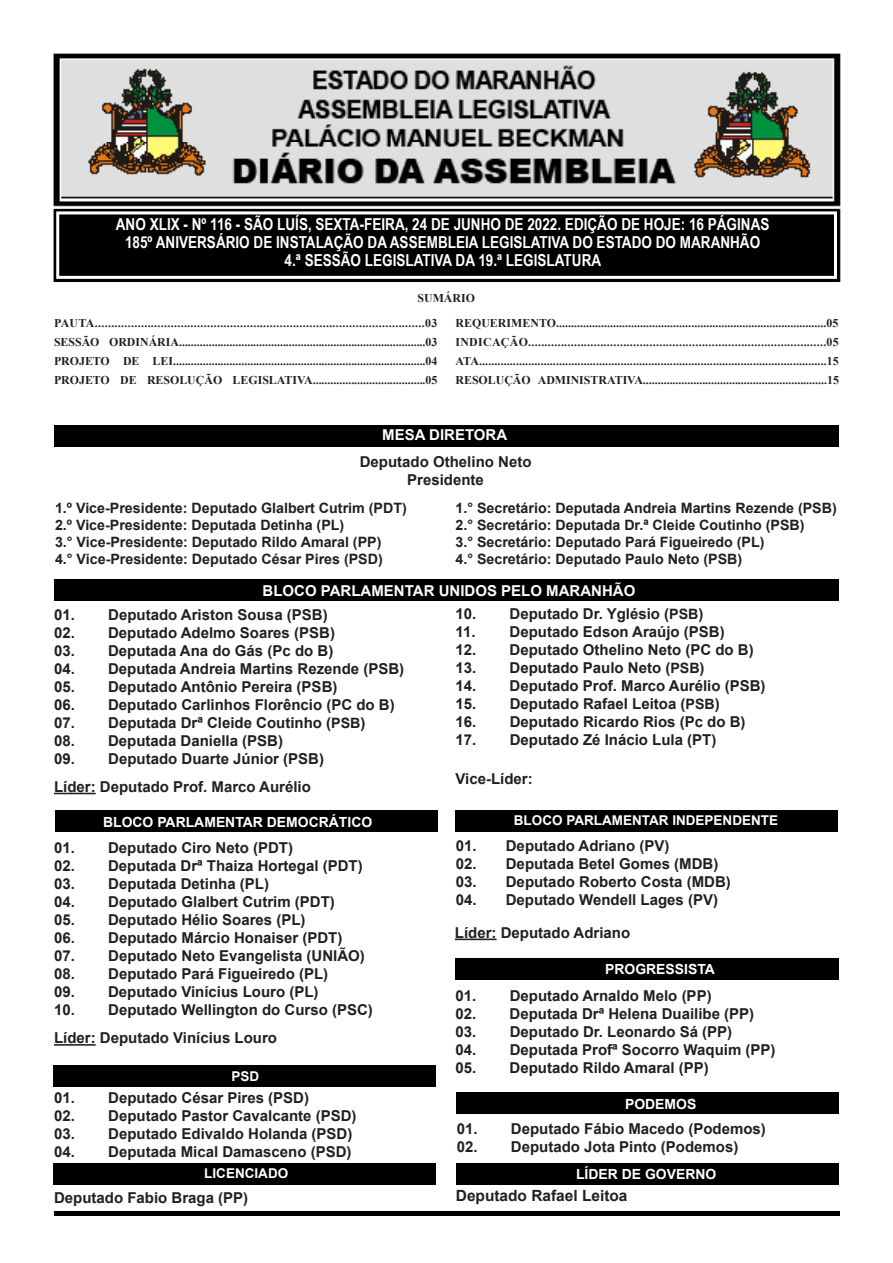
<style>
.page{position:relative;width:893px;height:1263px;background:#fff}
.page>*{position:absolute;margin:0;border:0;box-sizing:border-box;transform-origin:0 0}
.t1{font:700 16.5px "Arial Narrow";color:#fff}
.t2{font:700 15.45px "Arial";color:#231f20}
.t3{font:700 15px "Arial";color:#231f20}
.t4{font:700 15px "Arial";color:#fff}
.t5{font:700 14.25px/17.1px "Arial";color:#231f20}
.t6{font:700 13.95px "Arial";color:#fff}
.t7{font:700 13.5px "Arial";color:#fff}
.t8{font:700 11.85px "Times New Roman";color:#231f20}
.t9{font:700 11.85px "Times New Roman";letter-spacing:.025em;color:#231f20}
.s1{font-size:14.25px}
</style>
<div class="page">
<img style="left:53px;top:53px;width:788px;height:229px">
<div style="left:54px;top:209px;width:785px;height:73px;background:#000"></div>
<div style="left:56px;top:211px;width:781px;height:68px;border:3px solid #fff"></div>
<div style="left:54px;top:425px;width:785px;height:21px;background:#000"></div>
<div style="left:54px;top:579px;width:785px;height:21px;background:#000"></div>
<div style="left:55px;top:810px;width:382px;height:22px;background:#000"></div>
<div style="left:456px;top:1092px;width:382px;height:22px;background:#000"></div>
<div style="left:456px;top:810px;width:382px;height:22px;background:#000"></div>
<div style="left:456px;top:1163px;width:382px;height:21px;background:#000"></div>
<div style="left:455px;top:958px;width:384px;height:22px;background:#000"></div>
<div style="left:54px;top:1163px;width:382px;height:21px;background:#000"></div>
<div style="left:53px;top:1066px;width:382px;height:21px;background:#000"></div>
<hr style="left:54px;top:793px;width:42px;height:1px;background:#231f20">
<hr style="left:455px;top:938px;width:42px;height:2px;background:#231f20">
<hr style="left:54px;top:1044px;width:42px;height:2px;background:#231f20">
<hr style="left:54px;top:1211px;width:786px;height:4px;background:#000">
<p class="t1" style="left:116px;top:212px;width:655px">ANO XLIX - Nº 116 - SÃO LUÍS, SEXTA-FEIRA, 24 DE JUNHO DE 2022. EDIÇÃO DE HOJE: 16 PÁGINAS</p>
<p class="t1" style="left:125px;top:230px;width:637px">185º ANIVERSÁRIO DE INSTALAÇÃO DA ASSEMBLEIA LEGISLATIVA DO ESTADO DO MARANHÃO</p>
<p class="t1" style="left:285px;top:248px;width:318px">4.ª SESSÃO LEGISLATIVA DA 19.ª LEGISLATURA</p>
<p class="t8" style="left:418px;top:289px;width:59px">SUMÁRIO</p>
<p class="t8" style="left:54px;top:315px;width:385px">PAUTA....................................................................................................03</p>
<p class="t8" style="left:54px;top:334px;width:385px">SESSÃO ORDINÁRIA...................................................................................03</p>
<p class="t8" style="left:54px;top:352px;width:385px">PROJETO DE LEI.....................................................................................04</p>
<p class="t8" style="left:54px;top:371px;width:385px">PROJETO DE RESOLUÇÃO LEGISLATIVA......................................05</p>
<p class="t8" style="left:455px;top:315px;width:384px">REQUERIMENTO..........................................................................................05</p>
<p class="t9" style="left:455px;top:334px;width:385px">INDICAÇÃO...........................................................................................05</p>
<p class="t8" style="left:455px;top:352px;width:385px">ATA.................................................................................................................15</p>
<p class="t8" style="left:455px;top:371px;width:385px">RESOLUÇÃO ADMINISTRATIVA..............................................................15</p>
<p class="t4" style="left:382px;top:425px;width:127px">MESA DIRETORA</p>
<p class="t3" style="left:360px;top:451px;width:173px">Deputado Othelino Neto</p>
<p class="t3" style="left:407px;top:469px;width:78px">Presidente</p>
<p class="t5" style="left:55px;top:500px;width:353px">1.º Vice-Presidente: Deputado Glalbert Cutrim (PDT)</p>
<p class="t5" style="left:55px;top:517px;width:328px">2.º Vice-Presidente: Deputada Detinha (PL)<br>3.° Vice-Presidente: Deputado Rildo Amaral (PP)</p>
<p class="t5" style="left:55px;top:551px;width:329px">4.° Vice-Presidente: Deputado César Pires (PSD)</p>
<p class="t5" style="left:455px;top:500px;width:383px">1.° Secretário: Deputada Andreia Martins Rezende (PSB)</p>
<p class="t5" style="left:455px;top:517px;width:351px">2.° Secretário: Deputada Dr.ª Cleide Coutinho (PSB)</p>
<p class="t5" style="left:455px;top:534px;width:310px">3.° Secretário: Deputado Pará Figueiredo (PL)<br>4.° Secretário: Deputado Paulo Neto (PSB)</p>
<p class="t4" style="left:263px;top:580px;width:374px">BLOCO PARLAMENTAR UNIDOS PELO MARANHÃO</p>
<p class="t3" style="left:54px;top:604px;width:275px">01. Deputado Ariston Sousa (PSB)</p>
<p class="t3" style="left:54px;top:622px;width:282px">02. Deputado Adelmo Soares (PSB)</p>
<p class="t3" style="left:54px;top:640px;width:281px">03. Deputada Ana do Gás (Pc do B)</p>
<p class="t3" style="left:54px;top:658px;width:352px">04. Deputada Andreia Martins Rezende (PSB)</p>
<p class="t3" style="left:54px;top:676px;width:285px">05. Deputado Antônio Pereira (PSB)</p>
<p class="t3" style="left:54px;top:694px;width:342px">06. Deputado Carlinhos Florêncio (PC do B)</p>
<p class="t3" style="left:54px;top:712px;width:313px">07. Deputada Drª Cleide Coutinho (<span class="s1">PSB</span>)</p>
<p class="t3" style="left:54px;top:730px;width:231px">08. Deputada Daniella (PSB)</p>
<p class="t3" style="left:54px;top:748px;width:272px">09. Deputado Duarte Júnior (PSB)</p>
<p class="t3" style="left:54px;top:776px;width:258px">Líder: Deputado Prof. Marco Aurélio</p>
<p class="t6" style="left:103px;top:812px;width:271px">BLOCO PARLAMENTAR DEMOCRÁTICO</p>
<p class="t3" style="left:54px;top:837px;width:240px">01. Deputado Ciro Neto (PDT)</p>
<p class="t3" style="left:54px;top:855px;width:310px">02. Deputada Drª Thaiza Hortegal (PDT)</p>
<p class="t3" style="left:54px;top:873px;width:217px">03. Deputada Detinha (PL)</p>
<p class="t3" style="left:54px;top:891px;width:282px">04. Deputado Glalbert Cutrim (PDT)</p>
<p class="t3" style="left:54px;top:909px;width:253px">05. Deputado Hélio Soares (PL)</p>
<p class="t3" style="left:54px;top:927px;width:290px">06. Deputado Márcio Honaiser (PDT)</p>
<p class="t3" style="left:54px;top:945px;width:312px">07. Deputado Neto Evangelista (UNIÃO)</p>
<p class="t3" style="left:54px;top:963px;width:276px">08. Deputado Pará Figueiredo (PL)</p>
<p class="t3" style="left:54px;top:981px;width:266px">09. Deputado Vinícius Louro (PL)</p>
<p class="t3" style="left:54px;top:999px;width:320px">10. Deputado Wellington do Curso (PSC)</p>
<p class="t3" style="left:54px;top:1027px;width:225px">Líder: Deputado Vinícius Louro</p>
<p class="t7" style="left:232px;top:1067px;width:29px">PSD</p>
<p class="t3" style="left:54px;top:1087px;width:257px">01. Deputado César Pires (PSD)</p>
<p class="t3" style="left:54px;top:1105px;width:304px">02. Deputado Pastor Cavalcante (PSD)</p>
<p class="t3" style="left:54px;top:1123px;width:300px">03. Deputado Edivaldo Holanda (PSD)</p>
<p class="t3" style="left:54px;top:1141px;width:299px">04. Deputada Mical Damasceno (PSD)</p>
<p class="t3" style="left:54px;top:1187px;width:196px">Deputado Fabio Braga (PP)</p>
<p class="t7" style="left:204px;top:1164px;width:85px">LICENCIADO</p>
<p class="t3" style="left:455px;top:603px;width:250px">10. Deputado Dr. Yglésio (<span class="s1">PSB</span>)</p>
<p class="t3" style="left:455px;top:621px;width:271px">11. Deputado Edson Araújo (PSB)</p>
<p class="t3" style="left:455px;top:639px;width:300px">12. Deputado Othelino Neto (PC do B)</p>
<p class="t3" style="left:455px;top:657px;width:251px">13. Deputado Paulo Neto (<span class="s1">PSB</span>)</p>
<p class="t3" style="left:455px;top:675px;width:312px">14. Deputado Prof. Marco Aurélio (PSB)</p>
<p class="t3" style="left:455px;top:693px;width:266px">15. Deputado Rafael Leitoa (<span class="s1">PSB</span>)</p>
<p class="t3" style="left:455px;top:711px;width:292px">16. Deputado Ricardo Rios (Pc do B)</p>
<p class="t3" style="left:455px;top:729px;width:262px">17. Deputado Zé Inácio Lula (PT)</p>
<p class="t3" style="left:455px;top:768px;width:79px">Vice-Líder:</p>
<p class="t7" style="left:514px;top:810px;width:266px">BLOCO PARLAMENTAR INDEPENDENTE</p>
<p class="t3" style="left:456px;top:836px;width:215px">01. Deputado Adriano (PV)</p>
<p class="t3" style="left:456px;top:854px;width:264px">02. Deputada Betel Gomes (MDB)</p>
<p class="t3" style="left:456px;top:872px;width:277px">03. Deputado Roberto Costa (MDB)</p>
<p class="t3" style="left:456px;top:890px;width:264px">04. Deputado Wendell Lages (PV)</p>
<p class="t3" style="left:455px;top:922px;width:177px">Líder: Deputado Adriano</p>
<p class="t6" style="left:605px;top:959px;width:111px">PROGRESSISTA</p>
<p class="t3" style="left:455px;top:985px;width:258px">01. Deputado Arnaldo Melo (PP)</p>
<p class="t3" style="left:455px;top:1003px;width:300px">02. Deputada Drª Helena Duailibe (PP)</p>
<p class="t3" style="left:455px;top:1021px;width:278px">03. Deputado Dr. Leonardo Sá (PP)</p>
<p class="t3" style="left:455px;top:1039px;width:322px">04. Deputada Profª Socorro Waquim (PP)</p>
<p class="t3" style="left:455px;top:1057px;width:255px">05. Deputado Rildo Amaral (PP)</p>
<p class="t6" style="left:625px;top:1094px;width:73px">PODEMOS</p>
<p class="t3" style="left:457px;top:1118px;width:311px">01. Deputado Fábio Macedo (Podemos)</p>
<p class="t3" style="left:457px;top:1136px;width:283px">02. Deputado Jota Pinto (Podemos)</p>
<p class="t6" style="left:576px;top:1164px;width:142px">LÍDER DE GOVERNO</p>
<p class="t2" style="left:456px;top:1185px;width:173px">Deputado Rafael Leitoa</p>
</div>
